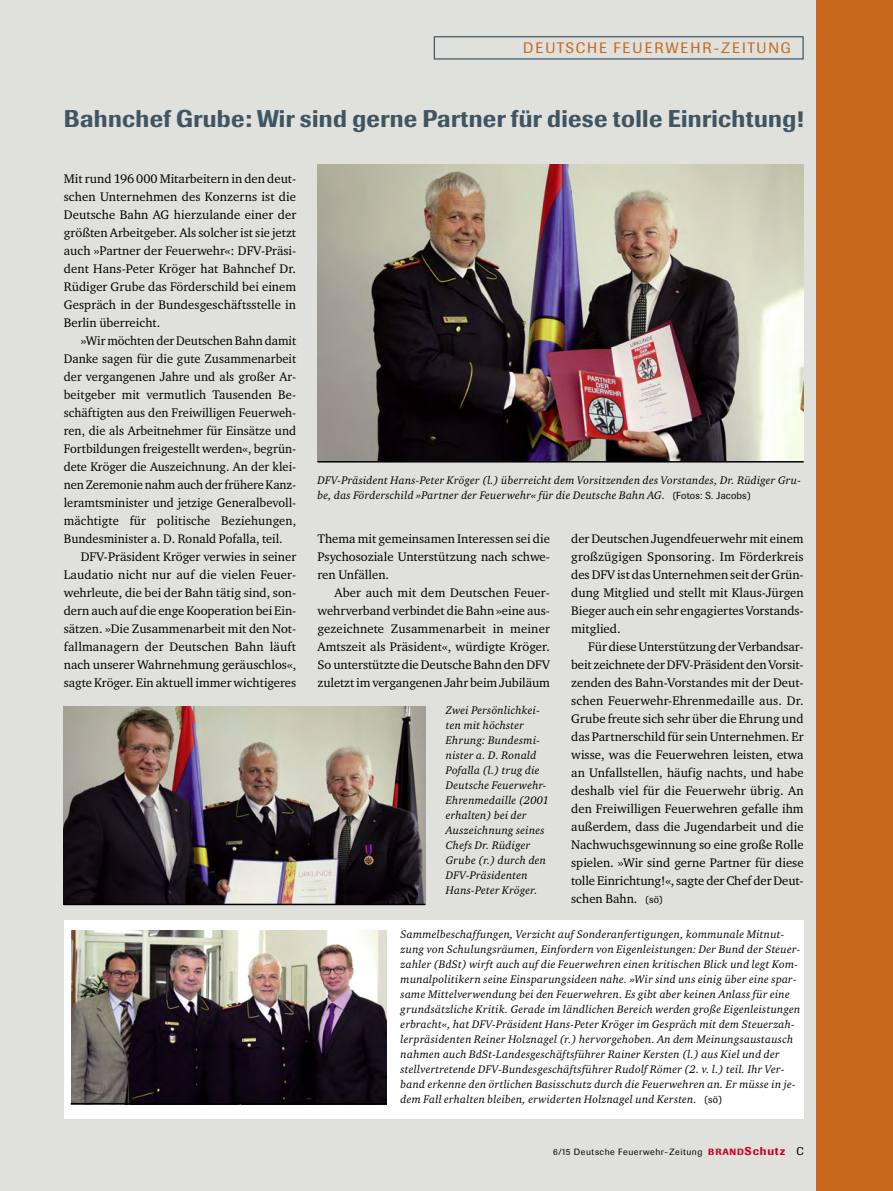
<style>
.page{position:relative;width:893px;height:1191px;background:#fff}
.page>*{position:absolute;margin:0;border:0;box-sizing:border-box;transform-origin:0 0}
.t1{font:500 24px "Supersonic BSK";letter-spacing:.015em;color:#3e5563}
.t2{font:15px "Supersonic BSK";letter-spacing:.13em;color:#c7671c}
.t3{font:12.75px/18px "Charter ITC";letter-spacing:-.005em;color:#000;text-align:justify}
.t4{font:italic 11.25px/15px "Charter ITC";letter-spacing:.02em;color:#000}
.t5{font:9px "Supersonic BSK";letter-spacing:.06em;color:#000}
.s1{font-family:"Supersonic BSK";font-style:normal;font-size:10.2px}
.s2{font-family:"Supersonic BSK";font-size:10.2px}
.s3{font-weight:500;color:#ca0016}
.s4{font-weight:500;font-size:11.25px;color:#ca0016}
.s5{font-size:11.25px}
</style>
<div class="page">
<div style="left:0;top:0;width:892px;height:1191px;background:#e0e1dc"></div>
<div style="left:434px;top:36px;width:370px;height:24px;border:1px solid #3e5563"></div>
<div style="left:816px;top:0;width:77px;height:1191px;background:#c7671c"></div>
<img style="left:64px;top:706px;width:361px;height:197px">
<img style="left:317px;top:165px;width:487px;height:296px">
<hr style="left:317px;top:461px;width:487px;height:1px;background:#000">
<hr style="left:64px;top:903px;width:361px;height:2px;background:#000">
<div style="left:64px;top:920px;width:740px;height:198px;background:#fff"></div>
<img style="left:72px;top:930px;width:315px;height:173px">
<hr style="left:71px;top:1103px;width:316px;height:1px;background:#000">
<p class="t2" style="left:523px;top:39px;width:269px">DEUTSCHE FEUERWEHR-ZEITUNG</p>
<h1 class="t1" style="left:64px;top:105px;width:741px">Bahnchef Grube: Wir sind gerne Partner für diese tolle Einrichtung!</h1>
<p class="t3" style="left:64px;top:169px;width:234px">Mit rund 196 000 Mitarbeitern in den deut&shy;schen Unternehmen des Konzerns ist die Deutsche Bahn AG hierzulande einer der größten Arbeitgeber. Als solcher ist sie jetzt auch »Partner der Feuerwehr«: DFV-Präsi&shy;dent Hans-Peter Kröger hat Bahnchef Dr.<br>Rüdiger Grube das Förderschild bei einem Gespräch in der Bundesgeschäftsstelle in Berlin überreicht.</p>
<p class="t3" style="left:64px;top:331px;width:234px;text-indent:17px">»Wir möchten der Deutschen Bahn damit Danke sagen für die gute Zusammenarbeit der vergangenen Jahre und als großer Ar&shy;beitgeber mit vermutlich Tausenden Be&shy;schäftigten aus den Freiwilligen Feuerweh&shy;ren, die als Arbeitnehmer für Einsätze und Fortbildungen freigestellt werden«, begrün&shy;dete Kröger die Auszeichnung. An der klei&shy;nen Zeremonie nahm auch der frühere Kanz&shy;leramtsminister und jetzige Generalbevoll&shy;mächtigte für politische Beziehungen, Bundesminister a. D. Ronald Pofalla, teil.</p>
<p class="t3" style="left:64px;top:547px;width:234px;text-indent:17px">DFV-Präsident Kröger verwies in seiner Laudatio nicht nur auf die vielen Feuer&shy;wehrleute, die bei der Bahn tätig sind, son&shy;dern auch auf die enge Kooperation bei Ein&shy;sätzen. »Die Zusammenarbeit mit den Not&shy;fallmanagern der Deutschen Bahn läuft nach unserer Wahrnehmung geräuschlos«, sagte Kröger. Ein aktuell immer wichtigeres</p>
<p class="t4" style="left:317px;top:473px;width:485px">DFV-Präsident Hans-Peter Kröger (l.) überreicht dem Vorsitzenden des Vorstandes, Dr. Rüdiger Gru&shy;be, das Förderschild »Partner der Feuerwehr« für die Deutsche Bahn AG. <span class="s1">(Fotos: S. Jacobs)</span></p>
<p class="t3" style="left:571px;top:529px;width:234px">der Deutschen Jugendfeuerwehr mit einem großzügigen Sponsoring. Im Förderkreis des DFV ist das Unternehmen seit der Grün&shy;dung Mitglied und stellt mit Klaus-Jürgen Bieger auch ein sehr engagiertes Vorstands&shy;mitglied.</p>
<p class="t3" style="left:571px;top:637px;width:234px;text-indent:17px">Für diese Unterstützung der Verbandsar&shy;beit zeichnete der DFV-Präsident den Vorsit&shy;zenden des Bahn-Vorstandes mit der Deut&shy;schen Feuerwehr-Ehrenmedaille aus. Dr.<br>Grube freute sich sehr über die Ehrung und das Partnerschild für sein Unternehmen. Er wisse, was die Feuerwehren leisten, etwa an Unfallstellen, häufig nachts, und habe deshalb viel für die Feuerwehr übrig. An den Freiwilligen Feuerwehren gefalle ihm außerdem, dass die Jugendarbeit und die Nachwuchsgewinnung so eine große Rolle spielen. »Wir sind gerne Partner für diese tolle Einrichtung!«, sagte der Chef der Deut&shy;schen Bahn. <span class="s2">(sö)</span></p>
<p class="t3" style="left:317px;top:529px;width:234px">Thema mit gemeinsamen Interessen sei die Psychosoziale Unterstützung nach schwe&shy;ren Unfällen.</p>
<p class="t3" style="left:317px;top:583px;width:234px;text-indent:17px">Aber auch mit dem Deutschen Feuer&shy;wehrverband verbindet die Bahn »eine aus&shy;gezeichnete Zusammenarbeit in meiner Amtszeit als Präsident«, würdigte Kröger.<br>So unterstützte die Deutsche Bahn den DFV zuletzt im vergangenen Jahr beim Jubiläum</p>
<p class="t4" style="left:446px;top:702px;width:105px">Zwei Persönlichkei&shy;ten mit höchster<br>Ehrung: Bundesmi&shy;nister a. D. Ronald<br>Pofalla (l.) trug die<br>Deutsche Feuerwehr-<br>Ehrenmedaille (2001 erhalten) bei der<br>Auszeichnung seines<br>Chefs Dr. Rüdiger<br>Grube (r.) durch den<br>DFV-Präsidenten<br>Hans-Peter Kröger.</p>
<p class="t4" style="left:401px;top:926px;width:401px">Sammelbeschaffungen, Verzicht auf Sonderanfertigungen, kommunale Mitnut&shy;zung von Schulungsräumen, Einfordern von Eigenleistungen: Der Bund der Steuer&shy;zahler (BdSt) wirft auch auf die Feuerwehren einen kritischen Blick und legt Kom&shy;munalpolitikern seine Einsparungsideen nahe. »Wir sind uns einig über eine spar&shy;same Mittelverwendung bei den Feuerwehren. Es gibt aber keinen Anlass für eine grundsätzliche Kritik. Gerade im ländlichen Bereich werden große Eigenleistungen erbracht«, hat DFV-Präsident Hans-Peter Kröger im Gespräch mit dem Steuerzah&shy;lerpräsidenten Reiner Holznagel (r.) hervorgehoben. An dem Meinungsaustausch nahmen auch BdSt-Landesgeschäftsführer Rainer Kersten (l.) aus Kiel und der stellvertretende DFV-Bundesgeschäftsführer Rudolf Römer (2. v. l.) teil. Ihr Ver&shy;band erkenne den örtlichen Basisschutz durch die Feuerwehren an. Er müsse in je&shy;dem Fall erhalten bleiben, erwiderten Holznagel und Kersten. <span class="s1">(sö)</span></p>
<p class="t5" style="left:553px;top:1146px;width:252px">6/15 Deutsche Feuerwehr-Zeitung <span class="s3">BRAND</span><span class="s4">Schutz</span> <span class="s5">C</span></p>
</div>
